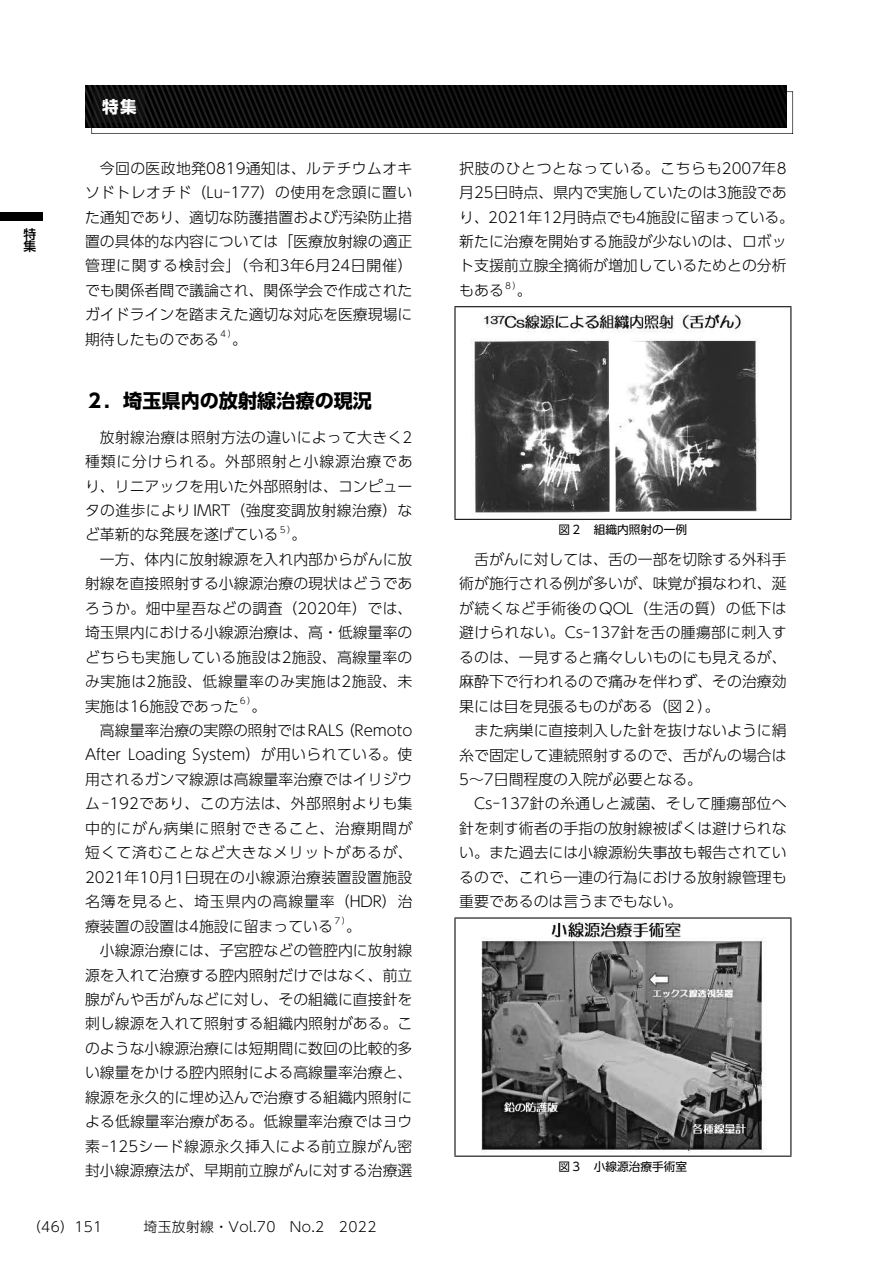
<style>
.page{position:relative;width:893px;height:1263px;background:#fff}
.page>*{position:absolute;margin:0;border:0;box-sizing:border-box;transform-origin:0 0}
.t1{font:700 19.2px "UD Shin Go Pr 6";color:#000}
.t2{font:700 16.5px "UD Shin Go Pr 6";color:#fff}
.t3{font:300 14.85px/24.5px "UD Shin Go Pr 6";color:#000;text-align:justify}
.t4{font:300 14.85px "UD Shin Go Pr 6";letter-spacing:.025em;color:#000}
.t5{font:300 14.85px "UD Shin Go Pr 6";letter-spacing:.055em;color:#000}
.t6{font:300 14.85px "UD Shin Go Pr 6";letter-spacing:.02em;color:#000}
.t7{font:300 14.85px "UD Shin Go Pr 6";letter-spacing:.04em;color:#000}
.t8{font:300 13.8px "UD Shin Go Pr 6";letter-spacing:.025em;color:#000}
.t9{font:500 12.75px/12.8px "UD Shin Go Pr 6";color:#000}
.t10{font:11.7px "UD Shin Go Pr 6";color:#000}
.t11{font:300 8.7px "UD Shin Go Pr 6";color:#000}
</style>
<div class="page">
<svg style="left:85px;top:85px;width:708px;height:49px;background:#262626"></svg>
<img style="left:93px;top:106px;width:8px;height:17px">
<hr style="left:454px;top:306px;width:337px;height:1px;background:#000">
<hr style="left:454px;top:307px;width:1px;height:212px;background:#000">
<hr style="left:790px;top:307px;width:1px;height:212px;background:#000">
<hr style="left:454px;top:519px;width:337px;height:1px;background:#000">
<img style="left:471px;top:313px;width:288px;height:200px">
<hr style="left:454px;top:917px;width:337px;height:1px;background:#000">
<hr style="left:454px;top:918px;width:1px;height:237px;background:#000">
<hr style="left:790px;top:918px;width:1px;height:237px;background:#000">
<hr style="left:454px;top:1155px;width:337px;height:2px;background:#000">
<img style="left:481px;top:923px;width:286px;height:230px">
<div style="left:0;top:213px;width:43px;height:8px;background:#000"></div>
<p class="t9" style="left:23px;top:227px;width:14px">特集</p>
<p class="t2" style="left:102px;top:93px;width:54px">特集　</p>
<p class="t3" style="left:85px;top:155px;width:329px;text-indent:15px">今回の医政地発0819通知は、ルテチウムオキソドトレオチド（Lu-177）の使用を念頭に置いた通知であり、適切な防護措置および汚染防止措置の具体的な内容については「医療放射線の適正管理に関する検討会」（令和3年6月24日開催）でも関係者間で議論され、関係学会で作成されたガイドラインを踏まえた適切な対応を医療現場に期待したものである</p>
<p class="t11" style="left:219px;top:327px;width:19px">４）</p>
<p class="t3" style="left:232px;top:326px;width:16px">。</p>
<p class="t1" style="left:85px;top:385px;width:289px">２．埼玉県内の放射線治療の現況</p>
<p class="t3" style="left:85px;top:424px;width:329px;text-indent:15px">放射線治療は照射方法の違いによって大きく2種類に分けられる。外部照射と小線源治療であり、リニアックを用いた外部照射は、コンピュータの進歩によりIMRT（強度変調放射線治療）など革新的な発展を遂げている</p>
<p class="t11" style="left:279px;top:523px;width:19px">５）</p>
<p class="t3" style="left:292px;top:522px;width:16px">。</p>
<p class="t3" style="left:100px;top:546px;width:314px">一方、体内に放射線源を入れ内部からがんに放</p>
<p class="t3" style="left:85px;top:571px;width:329px">射線を直接照射する小線源治療の現状はどうであ</p>
<p class="t4" style="left:85px;top:596px;width:329px">ろうか。畑中星吾などの調査（2020年）では、</p>
<p class="t3" style="left:85px;top:620px;width:329px">埼玉県内における小線源治療は、高・低線量率の</p>
<p class="t6" style="left:85px;top:645px;width:329px">どちらも実施している施設は2施設、高線量率の</p>
<p class="t7" style="left:85px;top:669px;width:329px">み実施は2施設、低線量率のみ実施は2施設、未</p>
<p class="t3" style="left:85px;top:693px;width:155px">実施は16施設であった</p>
<p class="t11" style="left:239px;top:694px;width:19px">６）</p>
<p class="t3" style="left:252px;top:693px;width:16px">。</p>
<p class="t3" style="left:100px;top:718px;width:314px">高線量率治療の実際の照射ではRALS（Remoto</p>
<p class="t3" style="left:85px;top:742px;width:329px">After Loading System）が用いられている。使</p>
<p class="t3" style="left:85px;top:766px;width:329px">用されるガンマ線源は高線量率治療ではイリジウ</p>
<p class="t4" style="left:85px;top:792px;width:329px">ム-192であり、この方法は、外部照射よりも集</p>
<p class="t5" style="left:85px;top:816px;width:329px">中的にがん病巣に照射できること、治療期間が</p>
<p class="t5" style="left:85px;top:841px;width:329px">短くて済むことなど大きなメリットがあるが、</p>
<p class="t4" style="left:85px;top:865px;width:329px">2021年10月1日現在の小線源治療装置設置施設</p>
<p class="t5" style="left:85px;top:889px;width:329px">名簿を見ると、埼玉県内の高線量率（HDR）治</p>
<p class="t3" style="left:85px;top:913px;width:249px">療装置の設置は4施設に留まっている</p>
<p class="t11" style="left:333px;top:914px;width:19px">７）</p>
<p class="t3" style="left:346px;top:913px;width:16px">。</p>
<p class="t3" style="left:100px;top:938px;width:314px">小線源治療には、子宮腔などの管腔内に放射線</p>
<p class="t3" style="left:85px;top:962px;width:329px">源を入れて治療する腔内照射だけではなく、前立</p>
<p class="t3" style="left:85px;top:986px;width:329px">腺がんや舌がんなどに対し、その組織に直接針を</p>
<p class="t3" style="left:85px;top:1011px;width:329px">刺し線源を入れて照射する組織内照射がある。こ</p>
<p class="t3" style="left:85px;top:1035px;width:329px">のような小線源治療には短期間に数回の比較的多</p>
<p class="t3" style="left:85px;top:1060px;width:329px">い線量をかける腔内照射による高線量率治療と、</p>
<p class="t3" style="left:85px;top:1084px;width:329px">線源を永久的に埋め込んで治療する組織内照射に</p>
<p class="t3" style="left:85px;top:1109px;width:329px">よる低線量率治療がある。低線量率治療ではヨウ</p>
<p class="t4" style="left:85px;top:1134px;width:329px">素-125シード線源永久挿入による前立腺がん密</p>
<p class="t3" style="left:85px;top:1158px;width:329px">封小線源療法が、早期前立腺がんに対する治療選</p>
<p class="t8" style="left:27px;top:1215px;width:77px">（46）151</p>
<p class="t8" style="left:144px;top:1215px;width:234px">埼玉放射線・Vol.70　No.2　2022</p>
<p class="t3" style="left:459px;top:155px;width:336px;text-align:left">択肢のひとつとなっている。こちらも2007年8月25日時点、県内で実施していたのは3施設であり、2021年12月時点でも4施設に留まっている。新たに治療を開始する施設が少ないのは、ロボット支援前立腺全摘術が増加しているためとの分析もある</p>
<p class="t11" style="left:504px;top:278px;width:19px">８）</p>
<p class="t3" style="left:517px;top:277px;width:16px">。</p>
<p class="t10" style="left:559px;top:520px;width:130px">図２　組織内照射の一例</p>
<p class="t3" style="left:459px;top:546px;width:329px;text-indent:15px">舌がんに対しては、舌の一部を切除する外科手術が施行される例が多いが、味覚が損なわれ、涎が続くなど手術後のQOL（生活の質）の低下は避けられない。Cs-137針を舌の腫瘍部に刺入するのは、一見すると痛々しいものにも見えるが、麻酔下で行われるので痛みを伴わず、その治療効果には目を見張るものがある（図２）。</p>
<p class="t3" style="left:459px;top:718px;width:329px;text-indent:15px">また病巣に直接刺入した針を抜けないように絹糸で固定して連続照射するので、舌がんの場合は5～7日間程度の入院が必要となる。</p>
<p class="t3" style="left:459px;top:791px;width:329px;text-indent:15px">Cs-137針の糸通しと滅菌、そして腫瘍部位へ針を刺す術者の手指の放射線被ばくは避けられない。また過去には小線源紛失事故も報告されているので、これら一連の行為における放射線管理も重要であるのは言うまでもない。</p>
<p class="t10" style="left:559px;top:1157px;width:130px">図３　小線源治療手術室</p>
</div>
